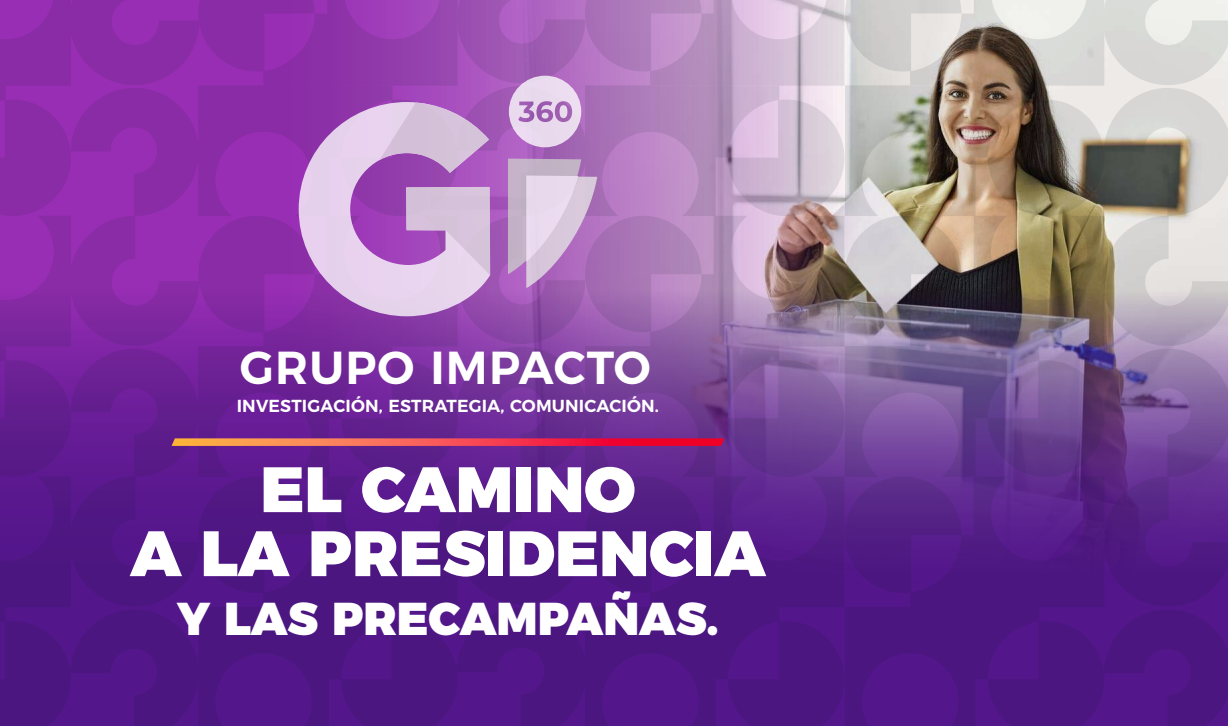
<style>
.page{position:relative;width:1228px;height:726px;background:#fff}
.page>*{position:absolute;margin:0;border:0;box-sizing:border-box;transform-origin:0 0}
.t1{font:900 64px/64px "Montserrat";color:#fff;text-align:center}
.t2{font:600 46.2px "Montserrat";letter-spacing:.025em;color:#fff}
.t3{font:900 46px "Montserrat";color:#fff}
.t4{font:600 17.4px "Montserrat";letter-spacing:.01em;color:#fff}
</style>
<div class="page">
<img style="left:0;top:0;width:1228px;height:726px">
<h2 class="t2" style="left:240px;top:330px;width:412px">GRUPO IMPACTO</h2>
<p class="t4" style="left:237px;top:392px;width:424px">INVESTIGACIÓN, ESTRATEGIA, COMUNICACIÓN.</p>
<h1 class="t1" style="left:130px;top:452px;width:637px">EL CAMINO<br>A LA PRESIDENCIA</h1>
<h3 class="t3" style="left:177px;top:580px;width:543px">Y LAS PRECAMPAÑAS.</h3>
</div>
